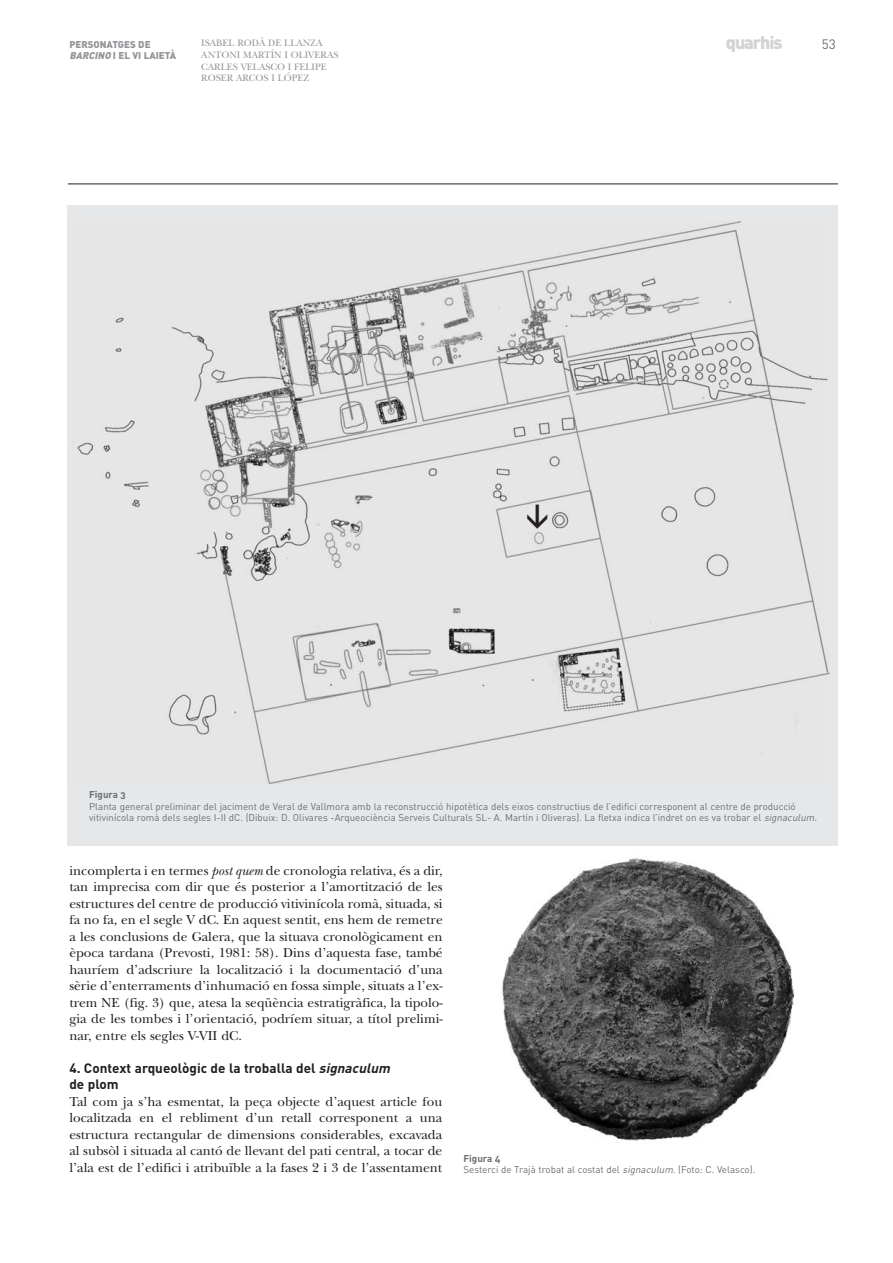
<style>
.page{position:relative;width:893px;height:1263px;background:#fff}
.page>*{position:absolute;margin:0;border:0;box-sizing:border-box;transform-origin:0 0}
.t1{font:700 25.95px "DIN";color:#231f20}
.t2{font:900 18px "DIN";letter-spacing:-.06em;color:#d1d3d4}
.t3{font:13.5px/16.5px "New Baskerville";color:#231f20;text-align:justify}
.t4{font:700 13.5px/16.5px "DIN";color:#231f20}
.t5{font:13.5px "DIN";color:#6d6e70}
.t6{font:9.75px/11.7px "DIN";color:#6d6e70}
.t7{font:9.75px/11.7px "New Baskerville";color:#939598}
.t8{font:900 9.75px/11.7px "DIN";color:#939598}
.t9{font:9.75px "DIN Bold Alternate";color:#6d6e70}
.s1{font-style:italic}
</style>
<div class="page">
<hr style="left:68px;top:184px;width:769px;height:1px;background:#231f20">
<div style="left:68px;top:205px;width:769px;height:640px;background:#e6e7e8"></div>
<img style="left:73px;top:221px;width:756px;height:563px">
<img style="left:502px;top:858px;width:293px;height:283px">
<p class="t8" style="left:69px;top:39px;width:108px">PERSONATGES DE<br><span class="s1">BARCINO</span>I EL VI LAIETÀ</p>
<p class="t7" style="left:201px;top:38px;width:139px">ISABEL RODÀ DE LLANZA<br>ANTONI MARTÍN I OLIVERAS<br>CARLES VELASCO I FELIPE<br>ROSER ARCOS I LÓPEZ</p>
<h2 class="t2" style="left:725px;top:36px;width:58px">quarhis</h2>
<p class="t5" style="left:821px;top:39px;width:16px">53</p>
<h1 class="t1" style="left:526px;top:530px;width:28px;rotate:-90deg">&lt;</h1>
<p class="t9" style="left:89px;top:791px;width:38px">Figura 3</p>
<p class="t6" style="left:89px;top:802px;width:731px">Planta general preliminar del jaciment de Veral de Vallmora amb la reconstrucció hipotètica dels eixos constructius de l’edifici corresponent al centre de producció vitivinícola romà dels segles I-II dC. (Dibuix: D. Olivares -Arqueociència Serveis Culturals SL- A. Martín i Oliveras). La fletxa indica l’indret on es va trobar el <span class="s1">signaculum.</span></p>
<p class="t3" style="left:69px;top:864px;width:375px">incomplerta i en termes <span class="s1">post quem</span> de cronologia relativa, és a dir, tan imprecisa com dir que és posterior a l’amortització de les estructures del centre de producció vitivinícola romà, situada, si fa no fa, en el segle V dC. En aquest sentit, ens hem de remetre a les conclusions de Galera, que la situava cronològicament en època tardana (Prevosti, 1981: 58). Dins d’aquesta fase, també hauríem d’adscriure la localització i la documentació d’una sèrie d’enterraments d’inhumació en fossa simple, situats a l’ex&shy;trem NE (fig. 3) que, atesa la seqüència estratigràfica, la tipolo&shy;gia de les tombes i l’orientació, podríem situar, a títol prelimi&shy;nar, entre els segles V-VII dC.</p>
<p class="t4" style="left:69px;top:1061px;width:325px">4. Context arqueològic de la troballa del <span class="s1">signaculum </span>de plom</p>
<p class="t3" style="left:69px;top:1095px;width:374px">Tal com ja s’ha esmentat, la peça objecte d’aquest article fou localitzada en el rebliment d’un retall corresponent a una estructura rectangular de dimensions considerables, excavada al subsòl i situada al cantó de llevant del pati central, a tocar de l’ala est de l’edifici i atribuïble a la fases 2 i 3 de l’assentament</p>
<p class="t9" style="left:463px;top:1155px;width:39px">Figura 4</p>
<p class="t6" style="left:463px;top:1165px;width:293px">Sesterci de Trajà trobat al costat del <span class="s1">signaculum.</span>(Foto: C. Velasco).</p>
</div>
